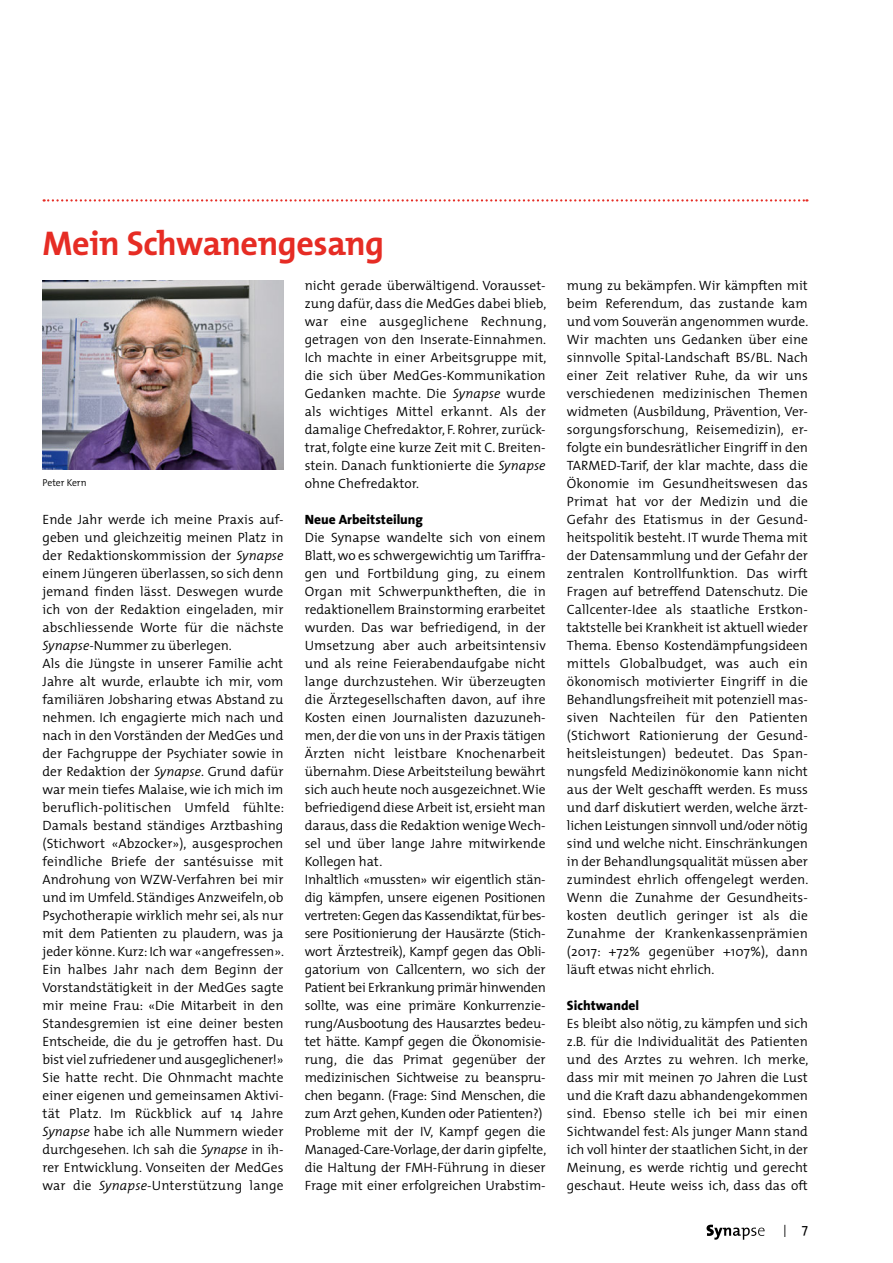
<style>
.page{position:relative;width:893px;height:1263px;background:#fff}
.page>*{position:absolute;margin:0;border:0;box-sizing:border-box;transform-origin:0 0}
._01_Titel{font:700 34.5px "The Mix";letter-spacing:-.015em;color:#e62c24}
.t1{font:18px "The Sans";color:#000;scale:.5 1}
._05_Fliesstext{font:300 13.5px/18px "The Mix";color:#000;text-align:justify}
._05_Fragen_schwarz{font:800 13.5px "The Sans";color:#000}
._09_Bildlegende{font:300 10.05px "The Mix";color:#000}
.s1{font-style:italic}
</style>
<div class="page">
<svg style="left:706px;top:1225px;width:58px;height:15px"></svg>
<svg style="left:44px;top:199px;width:763px;height:3px"></svg>
<img style="left:43px;top:280px;width:240px;height:189px">
<p class="_01_Titel" style="left:43px;top:215px;width:343px">Mein Schwanengesang</p>
<p class="_09_Bildlegende" style="left:43px;top:474px;width:46px">Peter Kern</p>
<p class="_05_Fliesstext" style="left:43px;top:510px;width:243px">Ende Jahr werde ich meine Praxis auf&shy;geben und gleichzeitig meinen Platz in der Redaktionskommission der <span class="s1">Synapse </span>einem Jüngeren überlassen, so sich denn jemand finden lässt. Deswegen wurde ich von der Redaktion eingeladen, mir abschliessende Worte für die nächste <span class="s1">Synapse</span>-Nummer zu überlegen.</p>
<p class="_05_Fliesstext" style="left:43px;top:654px;width:243px">Als die Jüngste in unserer Familie acht Jahre alt wurde, erlaubte ich mir, vom familiären Jobsharing etwas Abstand zu nehmen. Ich engagierte mich nach und nach in den Vorständen der MedGes und der Fachgruppe der Psychiater sowie in der Redaktion der <span class="s1">Synapse</span>. Grund dafür war mein tiefes Malaise, wie ich mich im beruflich-politischen Umfeld fühlte:<br>Damals bestand ständiges Arztbashing (Stichwort «Abzocker»), ausgesprochen feindliche Briefe der santésuisse mit Androhung von WZW-Verfahren bei mir und im Umfeld. Ständiges Anzweifeln, ob Psychotherapie wirklich mehr sei, als nur mit dem Patienten zu plaudern, was ja jeder könne. Kurz: Ich war «angefressen».</p>
<p class="_05_Fliesstext" style="left:43px;top:960px;width:243px">Ein halbes Jahr nach dem Beginn der Vorstandstätigkeit in der MedGes sagte mir meine Frau: «Die Mitarbeit in den Standesgremien ist eine deiner besten Entscheide, die du je getroffen hast. Du bist viel zufriedener und ausgeglichener!»</p>
<p class="_05_Fliesstext" style="left:43px;top:1068px;width:243px">Sie hatte recht. Die Ohnmacht machte einer eigenen und gemeinsamen Aktivi&shy;tät Platz. Im Rückblick auf 14 Jahre <span class="s1">Synapse</span> habe ich alle Nummern wieder durchgesehen. Ich sah die <span class="s1">Synapse</span> in ih&shy;rer Entwicklung. Vonseiten der MedGes war die <span class="s1">Synapse</span>-Unterstützung lange</p>
<p class="_05_Fliesstext" style="left:305px;top:276px;width:243px">nicht gerade überwältigend. Vorausset&shy;zung dafür, dass die MedGes dabei blieb, war eine ausgeglichene Rechnung, getragen von den Inserate-Einnahmen.<br>Ich machte in einer Arbeitsgruppe mit, die sich über MedGes-Kommunikation Gedanken machte. Die <span class="s1">Synapse</span> wurde als wichtiges Mittel erkannt. Als der damalige Chefredaktor, F. Rohrer, zurück&shy;trat, folgte eine kurze Zeit mit C. Breiten&shy;stein. Danach funktionierte die <span class="s1">Synapse </span>ohne Chefredaktor.</p>
<p class="_05_Fragen_schwarz" style="left:305px;top:508px;width:120px">Neue Arbeitsteilung</p>
<p class="_05_Fliesstext" style="left:305px;top:528px;width:243px">Die Synapse wandelte sich von einem Blatt, wo es schwergewichtig um Tariffra&shy;gen und Fortbildung ging, zu einem Organ mit Schwerpunktheften, die in redaktionellem Brainstorming erarbeitet wurden. Das war befriedigend, in der Umsetzung aber auch arbeitsintensiv und als reine Feierabendaufgabe nicht lange durchzustehen. Wir überzeugten die Ärztegesellschaften davon, auf ihre Kosten einen Journalisten dazuzuneh&shy;men, der die von uns in der Praxis tätigen Ärzten nicht leistbare Knochenarbeit übernahm. Diese Arbeitsteilung bewährt sich auch heute noch ausgezeichnet. Wie befriedigend diese Arbeit ist, ersieht man daraus, dass die Redaktion wenige Wech&shy;sel und über lange Jahre mitwirkende Kollegen hat.</p>
<p class="_05_Fliesstext" style="left:305px;top:870px;width:243px">Inhaltlich «mussten» wir eigentlich stän&shy;dig kämpfen, unsere eigenen Positionen vertreten: Gegen das Kassendiktat, für bes&shy;sere Positionierung der Hausärzte (Stich&shy;wort Ärztestreik), Kampf gegen das Obli&shy;gatorium von Callcentern, wo sich der Patient bei Erkrankung primär hinwenden sollte, was eine primäre Konkurrenzie&shy;rung/Ausbootung des Hausarztes bedeu&shy;tet hätte. Kampf gegen die Ökonomisie&shy;rung, die das Primat gegenüber der medizinischen Sichtweise zu beanspru&shy;chen begann. (Frage: Sind Menschen, die zum Arzt gehen, Kunden oder Patienten?)</p>
<p class="_05_Fliesstext" style="left:305px;top:1121px;width:243px">Probleme mit der IV, Kampf gegen die Managed-Care-Vorlage, der darin gipfelte, die Haltung der FMH-Führung in dieser Frage mit einer erfolgreichen Urabstim-</p>
<p class="_05_Fliesstext" style="left:567px;top:276px;width:243px">mung zu bekämpfen. Wir kämpften mit beim Referendum, das zustande kam und vom Souverän angenommen wurde.</p>
<p class="_05_Fliesstext" style="left:567px;top:330px;width:243px;text-align:left">Wir machten uns Gedanken über eine sinnvolle Spital-Landschaft BS/BL. Nach einer Zeit relativer Ruhe, da wir uns verschiedenen medizinischen Themen widmeten (Ausbildung, Prävention, Ver&shy;sorgungsforschung, Reisemedizin), er&shy;folgte ein bundesrätlicher Eingriff in den TARMED-Tarif, der klar machte, dass die Ökonomie im Gesundheitswesen das Primat hat vor der Medizin und die Gefahr des Etatismus in der Gesund&shy;heitspolitik besteht. IT wurde Thema mit der Datensammlung und der Gefahr der zentralen Kontrollfunktion. Das wirft Fragen auf betreffend Datenschutz. Die Callcenter-Idee als staatliche Erstkon&shy;taktstelle bei Krankheit ist aktuell wieder Thema. Ebenso Kostendämpfungsideen mittels Globalbudget, was auch ein ökonomisch motivierter Eingriff in die Behandlungsfreiheit mit potenziell mas&shy;siven Nachteilen für den Patienten (Stichwort Rationierung der Gesund&shy;heitsleistungen) bedeutet. Das Span&shy;nungsfeld Medizinökonomie kann nicht aus der Welt geschafft werden. Es muss und darf diskutiert werden, welche ärzt&shy;lichen Leistungen sinnvoll und/oder nötig sind und welche nicht. Einschränkungen in der Behandlungsqualität müssen aber zumindest ehrlich offengelegt werden.<br>Wenn die Zunahme der Gesundheits&shy;kosten deutlich geringer ist als die Zunahme der Krankenkassenprämien (2017: +72% gegenüber +107%), dann läuft etwas nicht ehrlich.</p>
<p class="_05_Fragen_schwarz" style="left:567px;top:994px;width:74px">Sichtwandel</p>
<p class="_05_Fliesstext" style="left:567px;top:1014px;width:243px">Es bleibt also nötig, zu kämpfen und sich z.B. für die Individualität des Patienten und des Arztes zu wehren. Ich merke, dass mir mit meinen 70 Jahren die Lust und die Kraft dazu abhandengekommen sind. Ebenso stelle ich bei mir einen Sichtwandel fest: Als junger Mann stand ich voll hinter der staatlichen Sicht, in der Meinung, es werde richtig und gerecht geschaut. Heute weiss ich, dass das oft</p>
<h2 class="t1" style="left:784px;top:1215px;width:50px">I <sup>7</sup></h2>
</div>
